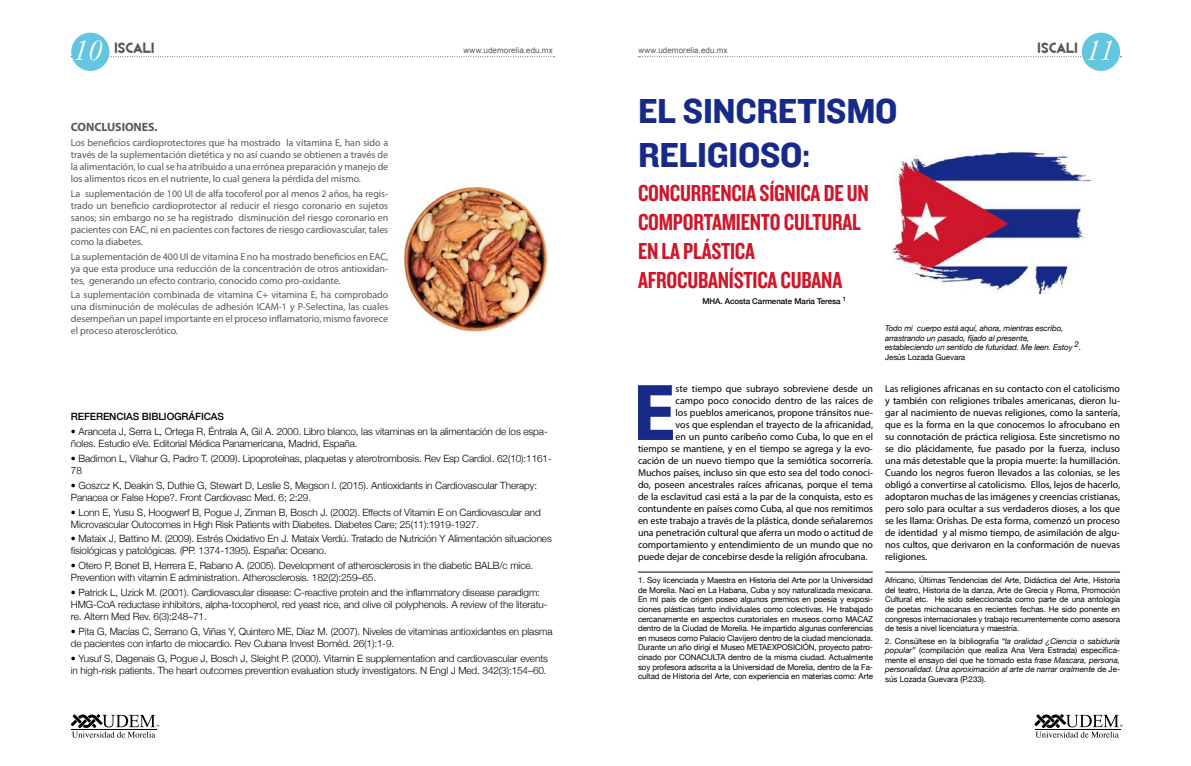
<style>
.page{position:relative;width:1191px;height:766px;background:#fff}
.page>*{position:absolute;margin:0;border:0;box-sizing:border-box;transform-origin:0 0}
.t1{font:700 81.2px "Myriad Pro";color:#172a88}
.t2{font:36px/43.2px "Knockout HTF51 Middleweight";letter-spacing:-.01em;color:#172a88}
.t3{font:italic 30px "Baskerville";color:#fff}
.t4{font:24px/28.8px "Knockout HTF49 Liteweight";letter-spacing:-.01em;color:#d0162b}
.t5{font:14px "REVOLUTION";letter-spacing:-.02em;color:#575756}
.t6{font:700 12px "Myriad Pro";letter-spacing:-.005em;color:#575756}
.t7{font:300 10px/12px "Helvetica Neue";letter-spacing:-.01em;color:#000}
.t8{font:10px/12px "Myriad Pro";letter-spacing:-.005em;color:#000;text-align:justify}
.t9{font:10px/12px "Myriad Pro";letter-spacing:-.005em;color:#575756;text-align:justify}
.t10{font:500 10px "Helvetica Neue";letter-spacing:-.01em;color:#000}
.t11{font:8px/9.6px "Helvetica Neue";letter-spacing:-.01em;color:#000;text-align:justify}
.t12{font:italic 8px/9.6px "Helvetica Neue";letter-spacing:-.01em;color:#000}
.t13{font:8px "Arial";letter-spacing:.015em;color:#575756}
.t14{font:500 8px "Helvetica Neue";letter-spacing:-.01em;color:#000}
.s1{font-style:italic}
</style>
<div class="page">
<svg style="left:638px;top:56px;width:483px;height:1px"></svg>
<div style="left:1081px;top:33px;width:39px;height:38px;background:#64c5de;border-radius:50%"></div>
<svg style="left:1034px;top:714px;width:89px;height:23px"></svg>
<svg style="left:71px;top:714px;width:88px;height:23px"></svg>
<svg style="left:71px;top:56px;width:483px;height:1px"></svg>
<div style="left:71px;top:33px;width:38px;height:38px;background:#64c5de;border-radius:50%"></div>
<img style="left:403px;top:185px;width:145px;height:147px">
<img style="left:891px;top:150px;width:201px;height:144px">
<hr style="left:638px;top:571px;width:234px;height:1px;background:#000">
<hr style="left:885px;top:571px;width:235px;height:1px;background:#000">
<h3 class="t3" style="left:73px;top:31px;width:31px">10</h3>
<h3 class="t3" style="left:1086px;top:31px;width:30px">11</h3>
<h3 class="t5" style="left:114px;top:36px;width:41px">ISCALI</h3>
<p class="t13" style="left:463px;top:45px;width:91px">www.udemorelia.edu.mx</p>
<p class="t13" style="left:638px;top:45px;width:91px">www.udemorelia.edu.mx</p>
<h3 class="t5" style="left:1037px;top:36px;width:41px">ISCALI</h3>
<h2 class="t2" style="left:638px;top:91px;width:261px">EL SINCRETISMO<br>RELIGIOSO:</h2>
<h3 class="t4" style="left:638px;top:179px;width:232px">CONCURRENCIA SÍGNICA DE UN<br>COMPORTAMIENTO CULTURAL<br>EN LA PLÁSTICA<br>AFROCUBANÍSTICA CUBANA</h3>
<p class="t12" style="left:885px;top:324px;width:198px">Todo mi cuerpo está aquí, ahora, mientras escribo, arrastrando un pasado, fijado al presente,<br>estableciendo un sentido de futuridad. Me leen. Estoy 2.</p>
<p class="t11" style="left:885px;top:352px;width:82px">Jesús Lozada Guevara</p>
<p class="t6" style="left:71px;top:119px;width:88px">CONCLUSIONES.</p>
<p class="t9" style="left:71px;top:136px;width:319px">Los beneficios cardioprotectores que ha mostrado la vitamina E, han sido a través de la suplementación dietética y no así cuando se obtienen a través de la alimentación, lo cual se ha atribuido a una errónea preparación y manejo de los alimentos ricos en el nutriente, lo cual genera la pérdida del mismo.</p>
<p class="t9" style="left:71px;top:187px;width:319px">La suplementación de 100 UI de alfa tocoferol por al menos 2 años, ha regis&shy;trado un beneficio cardioprotector al reducir el riesgo coronario en sujetos sanos; sin embargo no se ha registrado disminución del riesgo coronario en pacientes con EAC, ni en pacientes con factores de riesgo cardiovascular, tales como la diabetes.</p>
<p class="t9" style="left:71px;top:250px;width:319px">La suplementación de 400 UI de vitamina E no ha mostrado beneficios en EAC, ya que esta produce una reducción de la concentración de otros antioxidan&shy;tes, generando un efecto contrario, conocido como pro-oxidante.</p>
<p class="t9" style="left:71px;top:289px;width:319px">La suplementación combinada de vitamina C+ vitamina E, ha comprobado una disminución de moléculas de adhesión ICAM-1 y P-Selectina, las cuales desempeñan un papel importante en el proceso inflamatorio, mismo favorece el proceso aterosclerótico.</p>
<p class="t14" style="left:702px;top:294px;width:145px">MHA. Acosta Carmenate Maria Teresa <sup>1</sup></p>
<p class="t10" style="left:71px;top:408px;width:154px">REFERENCIAS BIBLIOGRÁFICAS</p>
<p class="t7" style="left:71px;top:424px;width:478px">• Aranceta J, Serra L, Ortega R, Éntrala A, Gil A. 2000. Libro blanco, las vitaminas en la alimentación de los espa&shy;ñoles. Estudio eVe. Editorial Médica Panamericana, Madrid, España.</p>
<p class="t7" style="left:71px;top:451px;width:482px">• Badimon L, Vilahur G, Padro T. (2009). Lipoproteínas, plaquetas y aterotrombosis. Rev Esp Cardiol. 62(10):1161-<br>78</p>
<p class="t7" style="left:71px;top:478px;width:468px">• Goszcz K, Deakin S, Duthie G, Stewart D, Leslie S, Megson I. (2015). Antioxidants in Cardiovascular Therapy:<br>Panacea or False Hope?. Front Cardiovasc Med. 6; 2:29.</p>
<p class="t7" style="left:71px;top:505px;width:471px">• Lonn E, Yusu S, Hoogwerf B, Pogue J, Zinman B, Bosch J. (2002). Effects of Vitamin E on Cardiovascular and<br>Microvascular Outocomes in High Risk Patients with Diabetes. Diabetes Care; 25(11):1919-1927.</p>
<p class="t7" style="left:71px;top:532px;width:482px">• Mataix J, Battino M. (2009). Estrés Oxidativo En J. Mataix Verdú. Tratado de Nutrición Y Alimentación situaciones fisiológicas y patológicas. (PP. 1374-1395). España: Oceano.</p>
<p class="t7" style="left:71px;top:559px;width:464px">• Otero P, Bonet B, Herrera E, Rabano A. (2005). Development of atherosclerosis in the diabetic BALB/c mice.<br>Prevention with vitamin E administration. Atherosclerosis. 182(2):259–65.</p>
<p class="t7" style="left:71px;top:585px;width:478px">• Patrick L, Uzick M. (2001). Cardiovascular disease: C-reactive protein and the inflammatory disease paradigm:<br>HMG-CoA reductase inhibitors, alpha-tocopherol, red yeast rice, and olive oil polyphenols. A review of the literatu&shy;re. Altern Med Rev. 6(3):248–71.</p>
<p class="t7" style="left:71px;top:624px;width:483px">• Pita G, Macías C, Serrano G, Viñas Y, Quintero ME, Díaz M. (2007). Niveles de vitaminas antioxidantes en plasma de pacientes con infarto de miocardio. Rev Cubana Invest Boméd. 26(1):1-9.</p>
<p class="t7" style="left:71px;top:651px;width:478px">• Yusuf S, Dagenais G, Pogue J, Bosch J, Sleight P. (2000). Vitamin E supplementation and cardiovascular events in high-risk patients. The heart outcomes prevention evaluation study investigators. N Engl J Med. 342(3):154–60.</p>
<h1 class="t1" style="left:632px;top:359px;width:45px">E</h1>
<p class="t8" style="left:675px;top:382px;width:199px">ste tiempo que subrayo sobreviene desde un</p>
<p class="t8" style="left:675px;top:394px;width:199px">campo poco conocido dentro de las raíces de</p>
<p class="t8" style="left:675px;top:406px;width:199px">los pueblos americanos, propone tránsitos nue-</p>
<p class="t8" style="left:675px;top:418px;width:199px">vos que esplendan el trayecto de la africanidad,</p>
<p class="t8" style="left:675px;top:430px;width:199px">en un punto caribeño como Cuba, lo que en el</p>
<p class="t8" style="left:638px;top:442px;width:236px">tiempo se mantiene, y en el tiempo se agrega y la evo-</p>
<p class="t8" style="left:638px;top:454px;width:236px">cación de un nuevo tiempo que la semiótica socorrería.</p>
<p class="t8" style="left:638px;top:466px;width:236px">Muchos países, incluso sin que esto sea del todo conoci-</p>
<p class="t8" style="left:638px;top:478px;width:236px">do, poseen ancestrales raíces africanas, porque el tema</p>
<p class="t8" style="left:638px;top:490px;width:236px">de la esclavitud casi está a la par de la conquista, esto es</p>
<p class="t8" style="left:638px;top:502px;width:236px">contundente en países como Cuba, al que nos remitimos</p>
<p class="t8" style="left:638px;top:514px;width:236px">en este trabajo a través de la plástica, donde señalaremos</p>
<p class="t8" style="left:638px;top:526px;width:236px">una penetración cultural que aferra un modo o actitud de</p>
<p class="t8" style="left:638px;top:538px;width:236px">comportamiento y entendimiento de un mundo que no</p>
<p class="t8" style="left:638px;top:550px;width:231px">puede dejar de concebirse desde la religión afrocubana.</p>
<p class="t8" style="left:885px;top:382px;width:236px">Las religiones africanas en su contacto con el catolicismo y también con religiones tribales americanas, dieron lu&shy;gar al nacimiento de nuevas religiones, como la santería, que es la forma en la que conocemos lo afrocubano en su connotación de práctica religiosa. Este sincretismo no se dio plácidamente, fue pasado por la fuerza, incluso una más detestable que la propia muerte: la humillación.<br>Cuando los negros fueron llevados a las colonias, se les obligó a convertirse al catolicismo. Ellos, lejos de hacerlo, adoptaron muchas de las imágenes y creencias cristianas, pero solo para ocultar a sus verdaderos dioses, a los que se les llama: Orishas. De esta forma, comenzó un proceso de identidad y al mismo tiempo, de asimilación de algu&shy;nos cultos, que derivaron en la conformación de nuevas religiones.</p>
<p class="t11" style="left:638px;top:575px;width:236px">1. Soy licenciada y Maestra en Historia del Arte por la Universidad de Morelia. Nací en La Habana, Cuba y soy naturalizada mexicana.<br>En mi país de origen poseo algunos premios en poesía y exposi&shy;ciones plásticas tanto individuales como colectivas. He trabajado cercanamente en aspectos curatoriales en museos como MACAZ dentro de la Ciudad de Morelia. He impartido algunas conferencias en museos como Palacio Clavijero dentro de la ciudad mencionada.<br>Durante un año dirigí el Museo METAEXPOSICIÓN, proyecto patro&shy;cinado por CONACULTA dentro de la misma ciudad. Actualmente soy profesora adscrita a la Universidad de Morelia, dentro de la Fa&shy;cultad de Historia del Arte, con experiencia en materias como: Arte</p>
<p class="t11" style="left:885px;top:575px;width:236px">Africano, Últimas Tendencias del Arte, Didáctica del Arte, Historia del teatro, Historia de la danza, Arte de Grecia y Roma, Promoción Cultural etc. He sido seleccionada como parte de una antología de poetas michoacanas en recientes fechas. He sido ponente en congresos internacionales y trabajo recurrentemente como asesora de tesis a nivel licenciatura y maestría.</p>
<p class="t11" style="left:885px;top:636px;width:236px">2. Consúltese en la bibliografía <span class="s1">“la oralidad ¿Ciencia o sabiduría popular”</span> (compilación que realiza Ana Vera Estrada) específica&shy;mente el ensayo del que he tomado esta <span class="s1">frase Mascara, persona, personalidad. Una aproximación al arte de narrar oralmente</span> de Je&shy;sús Lozada Guevara (P.233).</p>
</div>
